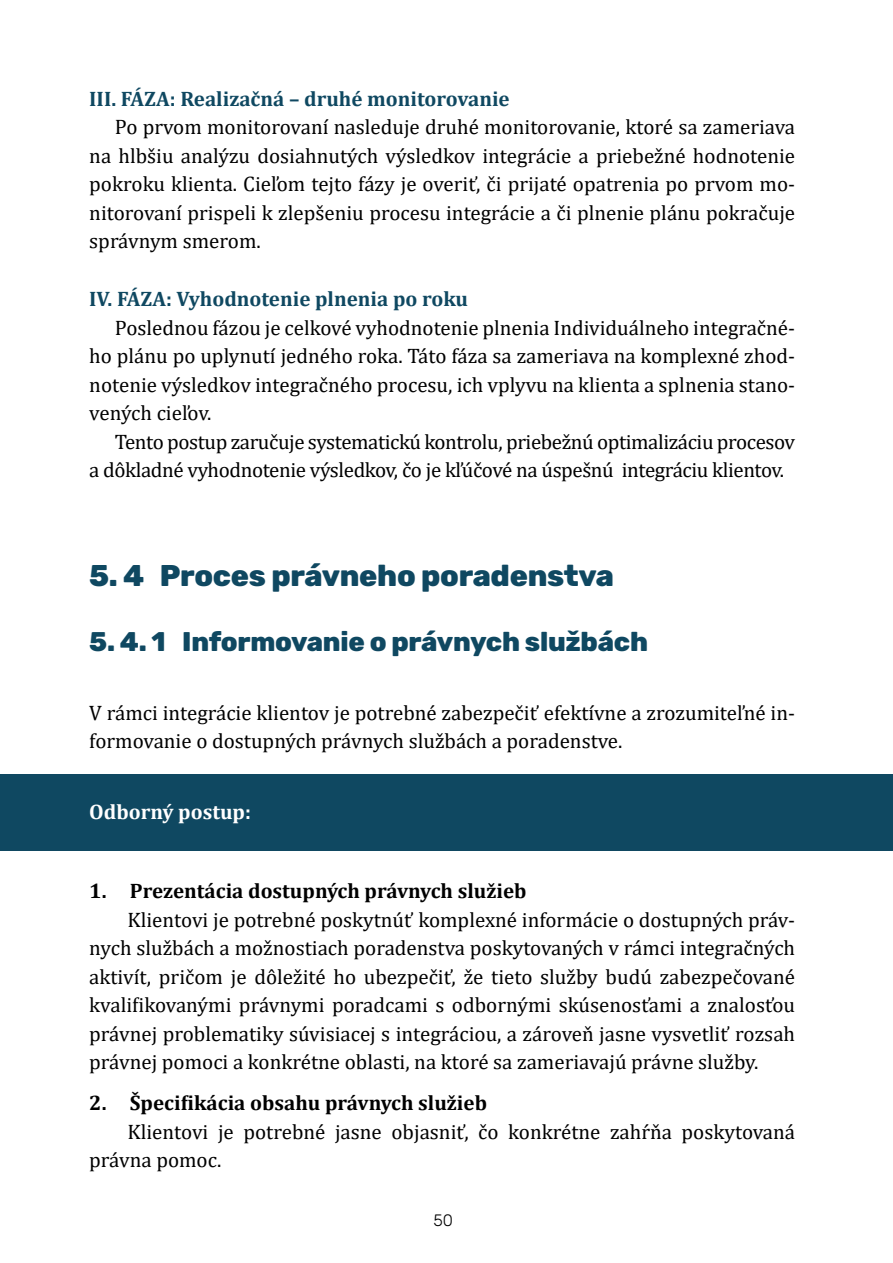
<style>
.page{position:relative;width:893px;height:1263px;background:#fff}
.page>*{position:absolute;margin:0;border:0;box-sizing:border-box;transform-origin:0 0}
.t1{font:800 30px "Rubik";letter-spacing:-.01em;color:#0f4861}
.t2{font:800 27px "Rubik";letter-spacing:-.01em;color:#0f4861}
.t3{font:21px/28.5px "Cambria";color:#000;text-align:justify}
.t4{font:21px/28.5px "Cambria";letter-spacing:-.02em;color:#000}
.t5{font:700 21px "Cambria";color:#000}
.t6{font:700 21px "Cambria";color:#0f4861}
.t7{font:700 21px "Cambria";color:#fff}
.t8{font:300 16.5px "Rubik";color:#000}
</style>
<div class="page">
<div style="left:0;top:774px;width:893px;height:76px;background:#0f4861"></div>
<hr style="left:892px;top:902px;width:1px;height:77px;background:#0f4861">
<p class="t6" style="left:89px;top:84px;width:422px">III. FÁZA: Realizačná – druhé monitorovanie</p>
<p class="t3" style="left:89px;top:113px;width:707px;text-indent:26px">Po prvom monitorovaní nasleduje druhé monitorovanie, ktoré sa zameriava na hlbšiu analýzu dosiahnutých výsledkov integrácie a priebežné hodnotenie pokroku klienta. Cieľom tejto fázy je overiť, či prijaté opatrenia po prvom mo&shy;nitorovaní prispeli k zlepšeniu procesu integrácie a či plnenie plánu pokračuje správnym smerom.</p>
<p class="t6" style="left:89px;top:284px;width:380px">IV. FÁZA: Vyhodnotenie plnenia po roku</p>
<p class="t3" style="left:89px;top:313px;width:707px;text-indent:26px">Poslednou fázou je celkové vyhodnotenie plnenia Individuálneho integračné&shy;ho plánu po uplynutí jedného roka. Táto fáza sa zameriava na komplexné zhod&shy;notenie výsledkov integračného procesu, ich vplyvu na klienta a splnenia stano&shy;vených cieľov.</p>
<p class="t4" style="left:89px;top:427px;width:707px;text-indent:26px">Tento postup zaručuje systematickú kontrolu, priebežnú optimalizáciu procesov a dôkladné vyhodnotenie výsledkov, čo je kľúčové na úspešnú integráciu klientov.</p>
<h1 class="t1" style="left:89px;top:558px;width:526px">5. 4 Proces právneho poradenstva</h1>
<p class="t2" style="left:89px;top:626px;width:560px">5. 4. 1 Informovanie o právnych službách</p>
<p class="t3" style="left:89px;top:698px;width:707px">V rámci integrácie klientov je potrebné zabezpečiť efektívne a zrozumiteľné in&shy;formovanie o dostupných právnych službách a poradenstve.</p>
<p class="t7" style="left:89px;top:797px;width:163px">Odborný postup:</p>
<p class="t5" style="left:89px;top:876px;width:439px">1. Prezentácia dostupných právnych služieb</p>
<p class="t3" style="left:89px;top:905px;width:707px;text-indent:38px">Klientovi je potrebné poskytnúť komplexné informácie o dostupných práv&shy;nych službách a možnostiach poradenstva poskytovaných v rámci integračných aktivít, pričom je dôležité ho ubezpečiť, že tieto služby budú zabezpečované kvalifikovanými právnymi poradcami s odbornými skúsenosťami a znalosťou právnej problematiky súvisiacej s integráciou, a zároveň jasne vysvetliť rozsah právnej pomoci a konkrétne oblasti, na ktoré sa zameriavajú právne služby.</p>
<p class="t5" style="left:89px;top:1088px;width:399px">2. Špecifikácia obsahu právnych služieb</p>
<p class="t3" style="left:89px;top:1117px;width:707px;text-indent:38px">Klientovi je potrebné jasne objasniť, čo konkrétne zahŕňa poskytovaná právna pomoc.</p>
<p class="t8" style="left:433px;top:1209px;width:21px">50</p>
</div>
